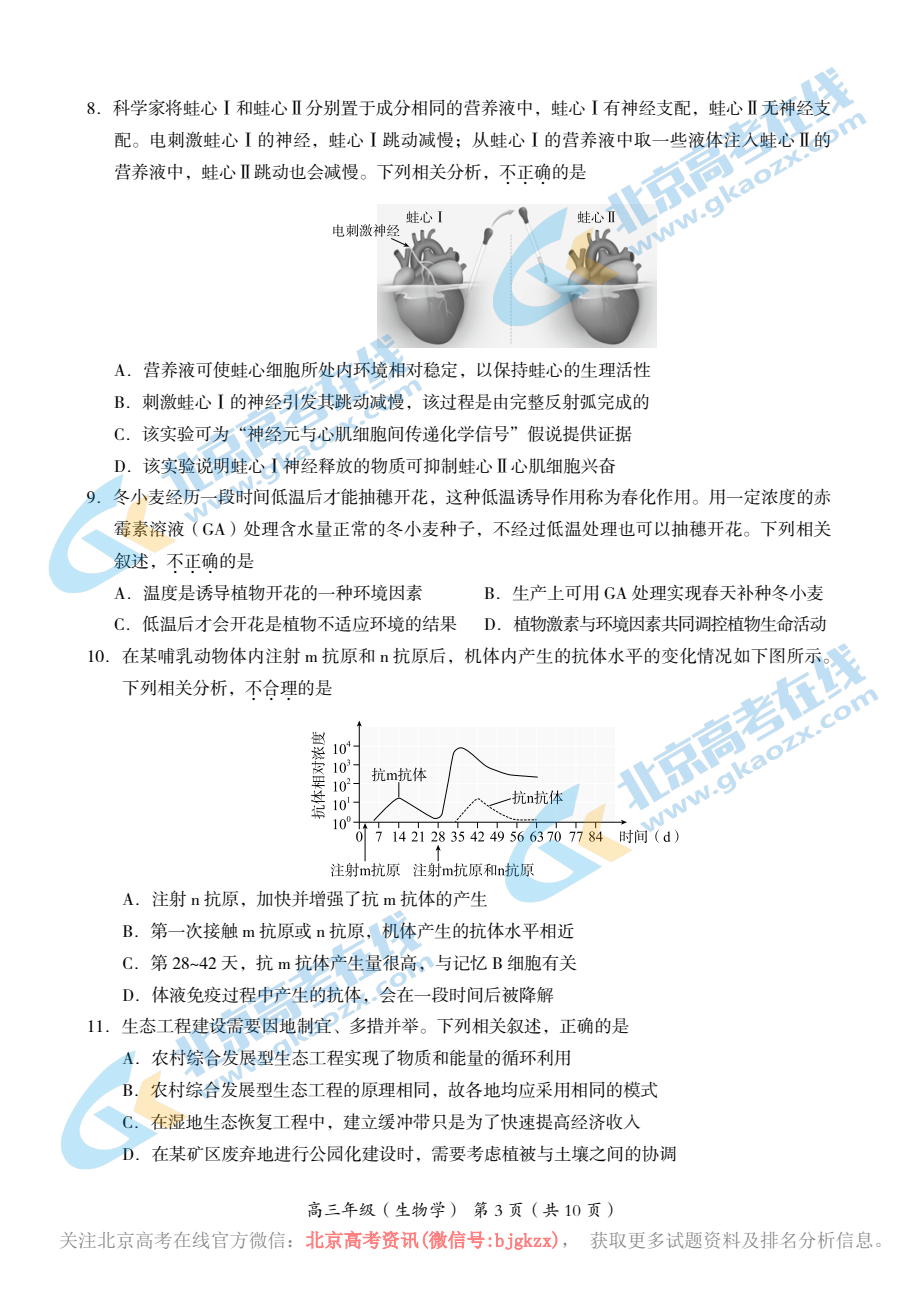
<style>
.page{position:relative;width:918px;height:1290px;background:#fff}
.page>*{position:absolute;margin:0;border:0;box-sizing:border-box;transform-origin:0 0}
.t1{font:18.9px "Sim Sun";color:#000}
.t2{font:17.5px/31.7px "FZSSK GBK1 0";color:#000;text-align:justify}
.t3{font:17.5px "FZSSK GBK1 0";letter-spacing:.025em;color:#000}
.t4{font:17.5px "FZSSK GBK1 0";letter-spacing:.02em;color:#000}
.t5{font:17.5px "FZSSK GBK1 0";letter-spacing:-.06em;color:#000}
.t6{font:17.5px "FZKTK GBK1 0";color:#000}
.t7{font:5.25px "Kenten Generic";color:#000}
.s1{color:#f00}
</style>
<div class="page">
<img style="left:48px;top:67px;width:831px;height:1103px">
<p class="t2" style="left:114px;top:93px;width:719px;text-indent:-27px">8．科学家将蛙心Ⅰ和蛙心Ⅱ分别置于成分相同的营养液中，蛙心Ⅰ有神经支配，蛙心Ⅱ无神经支配。电刺激蛙心Ⅰ的神经，蛙心Ⅰ跳动减慢；从蛙心Ⅰ的营养液中取一些液体注入蛙心Ⅱ的营养液中，蛙心Ⅱ跳动也会减慢。下列相关分析，不正确的是</p>
<p class="t7" style="left:505px;top:180px;width:7px">4</p>
<p class="t7" style="left:523px;top:180px;width:7px">4</p>
<p class="t7" style="left:540px;top:180px;width:7px">4</p>
<p class="t2" style="left:114px;top:355px;width:538px">A．营养液可使蛙心细胞所处内环境相对稳定，以保持蛙心的生理活性</p>
<p class="t2" style="left:114px;top:387px;width:537px">B．刺激蛙心Ⅰ的神经引发其跳动减慢，该过程是由完整反射弧完成的</p>
<p class="t2" style="left:114px;top:419px;width:520px">C．该实验可为“神经元与心肌细胞间传递化学信号”假说提供证据</p>
<p class="t2" style="left:114px;top:451px;width:503px">D．该实验说明蛙心Ⅰ神经释放的物质可抑制蛙心Ⅱ心肌细胞兴奋</p>
<p class="t2" style="left:87px;top:482px;width:746px">9．冬小麦经历一段时间低温后才能抽穗开花，这种低温诱导作用称为春化作用。用一定浓度的赤</p>
<p class="t4" style="left:114px;top:520px;width:719px">霉素溶液（GA）处理含水量正常的冬小麦种子，不经过低温处理也可以抽穗开花。下列相关</p>
<p class="t2" style="left:114px;top:546px;width:142px">叙述，不正确的是</p>
<p class="t7" style="left:173px;top:569px;width:7px">4</p>
<p class="t7" style="left:190px;top:569px;width:7px">4</p>
<p class="t7" style="left:208px;top:569px;width:7px">4</p>
<p class="t2" style="left:114px;top:578px;width:311px">A．温度是诱导植物开花的一种环境因素</p>
<p class="t2" style="left:484px;top:578px;width:342px">B．生产上可用 GA 处理实现春天补种冬小麦</p>
<p class="t2" style="left:114px;top:609px;width:345px">C．低温后才会开花是植物不适应环境的结果</p>
<p class="t5" style="left:484px;top:615px;width:344px">D．植物激素与环境因素共同调控植物生命活动</p>
<p class="t3" style="left:87px;top:647px;width:754px">10．在某哺乳动物体内注射 m 抗原和 n 抗原后，机体内产生的抗体水平的变化情况如下图所示。</p>
<p class="t2" style="left:123px;top:673px;width:211px">下列相关分析，不合理的是</p>
<p class="t7" style="left:251px;top:696px;width:7px">4</p>
<p class="t7" style="left:269px;top:696px;width:7px">4</p>
<p class="t7" style="left:286px;top:696px;width:7px">4</p>
<p class="t2" style="left:123px;top:884px;width:367px">A．注射 n 抗原，加快并增强了抗 m 抗体的产生</p>
<p class="t2" style="left:123px;top:916px;width:453px">B．第一次接触 m 抗原或 n 抗原，机体产生的抗体水平相近</p>
<p class="t2" style="left:123px;top:948px;width:456px">C．第 28~42 天，抗 m 抗体产生量很高，与记忆 B 细胞有关</p>
<p class="t2" style="left:123px;top:980px;width:433px">D．体液免疫过程中产生的抗体，会在一段时间后被降解</p>
<p class="t2" style="left:87px;top:1011px;width:544px">11．生态工程建设需要因地制宜、多措并举。下列相关叙述，正确的是</p>
<p class="t2" style="left:123px;top:1043px;width:451px">A．农村综合发展型生态工程实现了物质和能量的循环利用</p>
<p class="t2" style="left:123px;top:1075px;width:537px">B．农村综合发展型生态工程的原理相同，故各地均应采用相同的模式</p>
<p class="t2" style="left:123px;top:1107px;width:520px">C．在湿地生态恢复工程中，建立缓冲带只是为了快速提高经济收入</p>
<p class="t2" style="left:123px;top:1138px;width:556px">D．在某矿区废弃地进行公园化建设时，需要考虑植被与土壤之间的协调</p>
<p class="t6" style="left:306px;top:1201px;width:316px">高三年级（生物学） 第 3 页（共 10 页）</p>
<p class="t1" style="left:59px;top:1230px;width:835px">关注北京高考在线官方微信：<span class="s1">北京高考资讯(微信号:bjgkzx)</span>， 获取更多试题资料及排名分析信息。</p>
</div>
